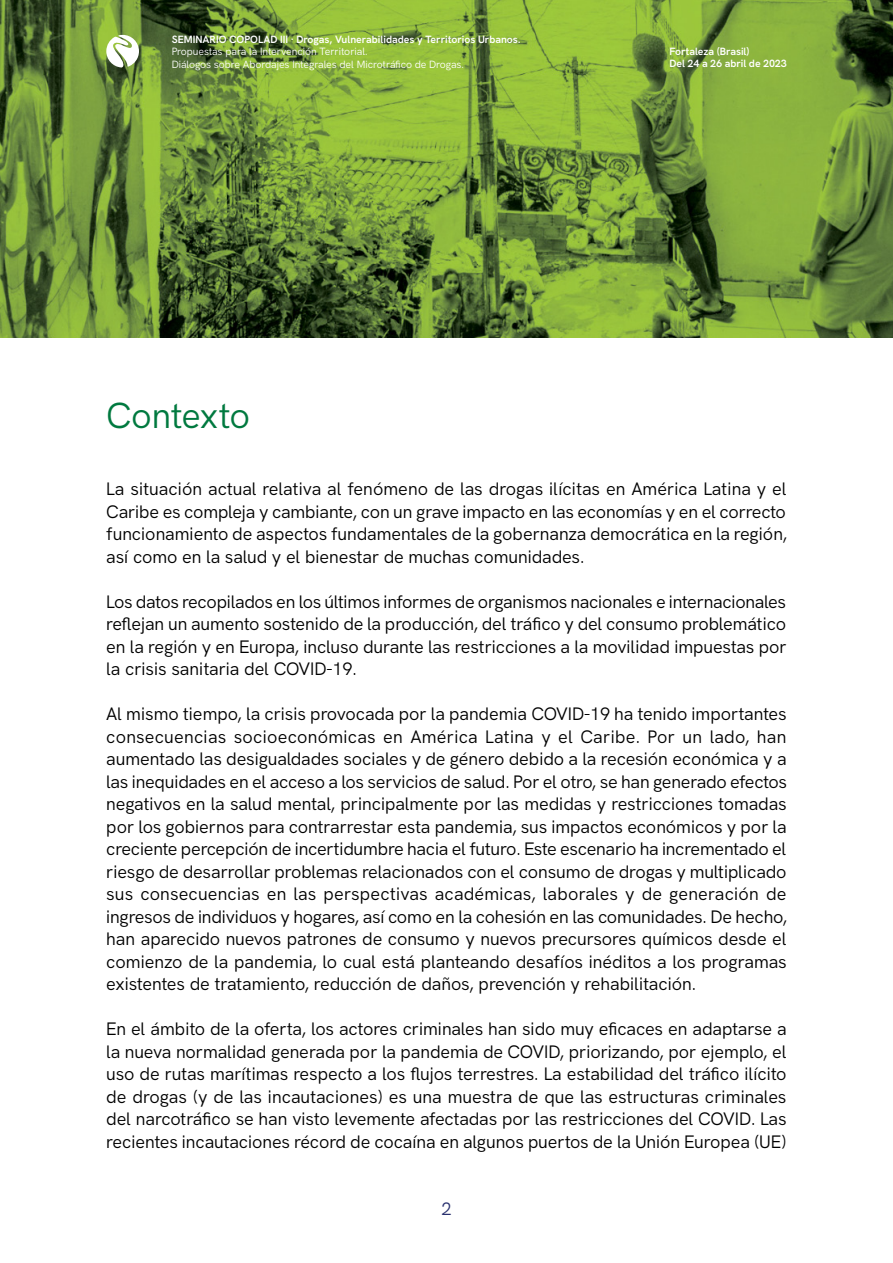
<style>
.page{position:relative;width:893px;height:1263px;background:#fff}
.page>*{position:absolute;margin:0;border:0;box-sizing:border-box;transform-origin:0 0}
.t1{font:36px "HK Grotesk Pro";letter-spacing:-.025em;color:#00793f}
.t2{font:18px/22.5px "HK Grotesk Pro";letter-spacing:-.01em;color:#000;text-align:justify}
.t3{font:18px "HK Grotesk Pro";color:#28306e}
.t4{font:700 10.5px/12.6px "HK Grotesk Pro";letter-spacing:-.005em;color:#fff}
.t5{font:10.5px/12.6px "HK Grotesk Pro";letter-spacing:-.01em;color:#fff}
</style>
<div class="page">
<img style="left:0;top:0;width:893px;height:338px">
<svg style="left:106px;top:35px;width:33px;height:32px"></svg>
<p class="t4" style="left:172px;top:32px;width:351px">SEMINARIO COPOLAD III · Drogas, Vulnerabilidades y Territorios Urbanos.</p>
<p class="t5" style="left:172px;top:45px;width:294px">Propuestas para la Intervención Territorial.<br>Diálogos sobre Abordajes Integrales del Microtráfico de Drogas.</p>
<p class="t4" style="left:669px;top:44px;width:119px">Fortaleza (Brasil)<br>Del 24 a 26 abril de 2023</p>
<h1 class="t1" style="left:106px;top:387px;width:145px">Contexto</h1>
<p class="t2" style="left:106px;top:476px;width:682px">La situación actual relativa al fenómeno de las drogas ilícitas en América Latina y el Caribe es compleja y cambiante, con un grave impacto en las economías y en el correcto funcionamiento de aspectos fundamentales de la gobernanza democrática en la región, así como en la salud y el bienestar de muchas comunidades.</p>
<p class="t2" style="left:106px;top:589px;width:682px">Los datos recopilados en los últimos informes de organismos nacionales e internacionales reflejan un aumento sostenido de la producción, del tráfico y del consumo problemático en la región y en Europa, incluso durante las restricciones a la movilidad impuestas por la crisis sanitaria del COVID-19.</p>
<p class="t2" style="left:106px;top:701px;width:682px">Al mismo tiempo, la crisis provocada por la pandemia COVID-19 ha tenido importantes consecuencias socioeconómicas en América Latina y el Caribe. Por un lado, han aumentado las desigualdades sociales y de género debido a la recesión económica y a las inequidades en el acceso a los servicios de salud. Por el otro, se han generado efectos negativos en la salud mental, principalmente por las medidas y restricciones tomadas por los gobiernos para contrarrestar esta pandemia, sus impactos económicos y por la creciente percepción de incertidumbre hacia el futuro. Este escenario ha incrementado el riesgo de desarrollar problemas relacionados con el consumo de drogas y multiplicado sus consecuencias en las perspectivas académicas, laborales y de generación de ingresos de individuos y hogares, así como en la cohesión en las comunidades. De hecho, han aparecido nuevos patrones de consumo y nuevos precursores químicos desde el comienzo de la pandemia, lo cual está planteando desafíos inéditos a los programas existentes de tratamiento, reducción de daños, prevención y rehabilitación.</p>
<p class="t2" style="left:106px;top:1016px;width:682px">En el ámbito de la oferta, los actores criminales han sido muy eficaces en adaptarse a la nueva normalidad generada por la pandemia de COVID, priorizando, por ejemplo, el uso de rutas marítimas respecto a los flujos terrestres. La estabilidad del tráfico ilícito de drogas (y de las incautaciones) es una muestra de que las estructuras criminales del narcotráfico se han visto levemente afectadas por las restricciones del COVID. Las recientes incautaciones récord de cocaína en algunos puertos de la Unión Europea (UE)</p>
<p class="t3" style="left:441px;top:1195px;width:12px">2</p>
</div>
